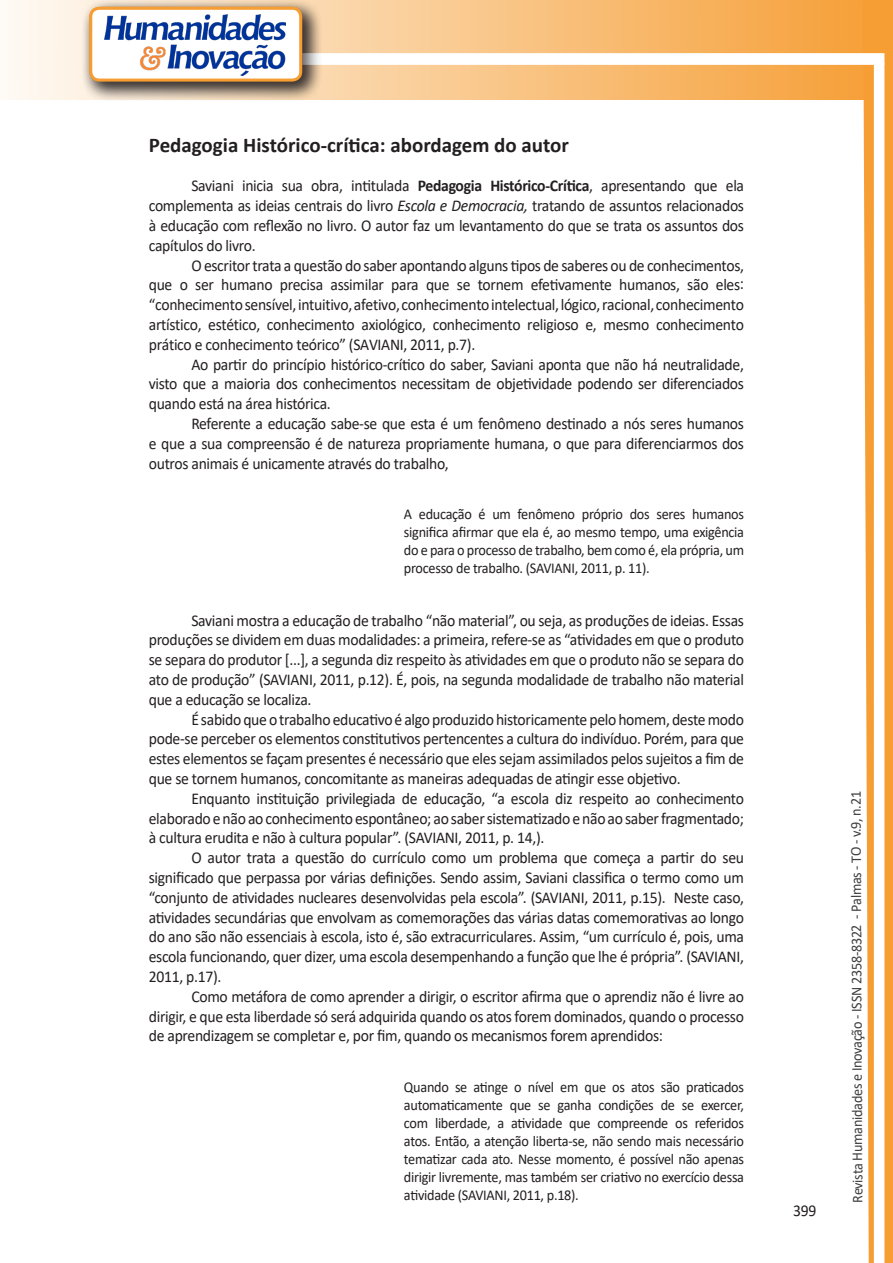
<style>
.page{position:relative;width:893px;height:1263px;background:#fff}
.page>*{position:absolute;margin:0;border:0;box-sizing:border-box;transform-origin:0 0}
.Titulo_2{font:700 21px "Calibri";color:#231f20}
.texto{font:16.5px/19.8px "Calibri";letter-spacing:-.02em;color:#231f20;text-align:justify;scale:.95 1}
.citacao{font:15px/18px "Calibri";letter-spacing:-.02em;color:#231f20;text-align:justify;scale:.95 1}
.t1{font:15px "Calibri";letter-spacing:-.025em;color:#3e3e3f;scale:.95 1}
.s1{font-weight:700}
.s2{font-style:italic}
</style>
<div class="page">
<svg style="left:5px;top:0;width:858px;height:100px;background:#f9c484"></svg>
<div style="left:302px;top:53px;width:582px;height:12px;background:#fff;border:2px solid #fff"></div>
<svg style="left:863px;top:0;width:30px;height:1263px"></svg>
<div style="left:81px;top:0;width:241px;height:102px;background:#231f20;opacity:.75"></div>
<svg style="left:91px;top:8px;width:210px;height:72px"></svg>
<div style="left:89px;top:7px;width:213px;height:75px;border:3px solid #f69e34;border-radius:9px"></div>
<p class="Titulo_2" style="left:149px;top:130px;width:422px">Pedagogia Histórico-crítica: abordagem do autor</p>
<p class="texto" style="left:149px;top:176px;width:628px;text-indent:43px">Saviani inicia sua obra, intitulada <span class="s1">Pedagogia Histórico-Crítica</span>, apresentando que ela complementa as ideias centrais do livro <span class="s2">Escola e Democracia,</span> tratando de assuntos relacionados à educação com reflexão no livro. O autor faz um levantamento do que se trata os assuntos dos capítulos do livro.</p>
<p class="texto" style="left:149px;top:255px;width:628px;text-indent:43px">O escritor trata a questão do saber apontando alguns tipos de saberes ou de conhecimentos, que o ser humano precisa assimilar para que se tornem efetivamente humanos, são eles: “conhecimento sensível, intuitivo, afetivo, conhecimento intelectual, lógico, racional, conhecimento artístico, estético, conhecimento axiológico, conhecimento religioso e, mesmo conhecimento prático e conhecimento teórico” (SAVIANI, 2011, p.7).</p>
<p class="texto" style="left:149px;top:354px;width:628px;text-indent:43px">Ao partir do princípio histórico-crítico do saber, Saviani aponta que não há neutralidade, visto que a maioria dos conhecimentos necessitam de objetividade podendo ser diferenciados quando está na área histórica.</p>
<p class="texto" style="left:149px;top:413px;width:628px;text-indent:43px">Referente a educação sabe-se que esta é um fenômeno destinado a nós seres humanos e que a sua compreensão é de natureza propriamente humana, o que para diferenciarmos dos outros animais é unicamente através do trabalho,</p>
<p class="citacao" style="left:404px;top:505px;width:360px">A educação é um fenômeno próprio dos seres humanos significa afirmar que ela é, ao mesmo tempo, uma exigência do e para o processo de trabalho, bem como é, ela própria, um processo de trabalho. (SAVIANI, 2011, p. 11).</p>
<p class="texto" style="left:149px;top:610px;width:628px;text-indent:43px">Saviani mostra a educação de trabalho “não material”, ou seja, as produções de ideias. Essas produções se dividem em duas modalidades: a primeira, refere-se as “atividades em que o produto se separa do produtor [...], a segunda diz respeito às atividades em que o produto não se separa do ato de produção” (SAVIANI, 2011, p.12). É, pois, na segunda modalidade de trabalho não material que a educação se localiza.</p>
<p class="texto" style="left:149px;top:709px;width:628px;text-indent:43px">É sabido que o trabalho educativo é algo produzido historicamente pelo homem, deste modo pode-se perceber os elementos constitutivos pertencentes a cultura do indivíduo. Porém, para que estes elementos se façam presentes é necessário que eles sejam assimilados pelos sujeitos a fim de que se tornem humanos, concomitante as maneiras adequadas de atingir esse objetivo.</p>
<p class="texto" style="left:149px;top:788px;width:628px;text-indent:43px">Enquanto instituição privilegiada de educação, “a escola diz respeito ao conhecimento elaborado e não ao conhecimento espontâneo; ao saber sistematizado e não ao saber fragmentado; à cultura erudita e não à cultura popular”. (SAVIANI, 2011, p. 14,).</p>
<p class="texto" style="left:149px;top:847px;width:628px;text-indent:43px">O autor trata a questão do currículo como um problema que começa a partir do seu significado que perpassa por várias definições. Sendo assim, Saviani classifica o termo como um “conjunto de atividades nucleares desenvolvidas pela escola”. (SAVIANI, 2011, p.15). Neste caso, atividades secundárias que envolvam as comemorações das várias datas comemorativas ao longo do ano são não essenciais à escola, isto é, são extracurriculares. Assim, “um currículo é, pois, uma escola funcionando, quer dizer, uma escola desempenhando a função que lhe é própria”. (SAVIANI, 2011, p.17).</p>
<p class="texto" style="left:149px;top:986px;width:628px;text-indent:43px">Como metáfora de como aprender a dirigir, o escritor afirma que o aprendiz não é livre ao dirigir, e que esta liberdade só será adquirida quando os atos forem dominados, quando o processo de aprendizagem se completar e, por fim, quando os mecanismos forem aprendidos:</p>
<p class="citacao" style="left:404px;top:1078px;width:360px">Quando se atinge o nível em que os atos são praticados automaticamente que se ganha condições de se exercer, com liberdade, a atividade que compreende os referidos atos. Então, a atenção liberta-se, não sendo mais necessário tematizar cada ato. Nesse momento, é possível não apenas dirigir livremente, mas também ser criativo no exercício dessa atividade (SAVIANI, 2011, p.18).</p>
<p class="texto" style="left:793px;top:1200px;width:26px">399</p>
<p class="t1" style="left:846px;top:1203px;width:435px;rotate:-90deg">Revista Humanidades e Inovação - ISSN 2358-8322 - Palmas - TO - v.9, n.21</p>
</div>
